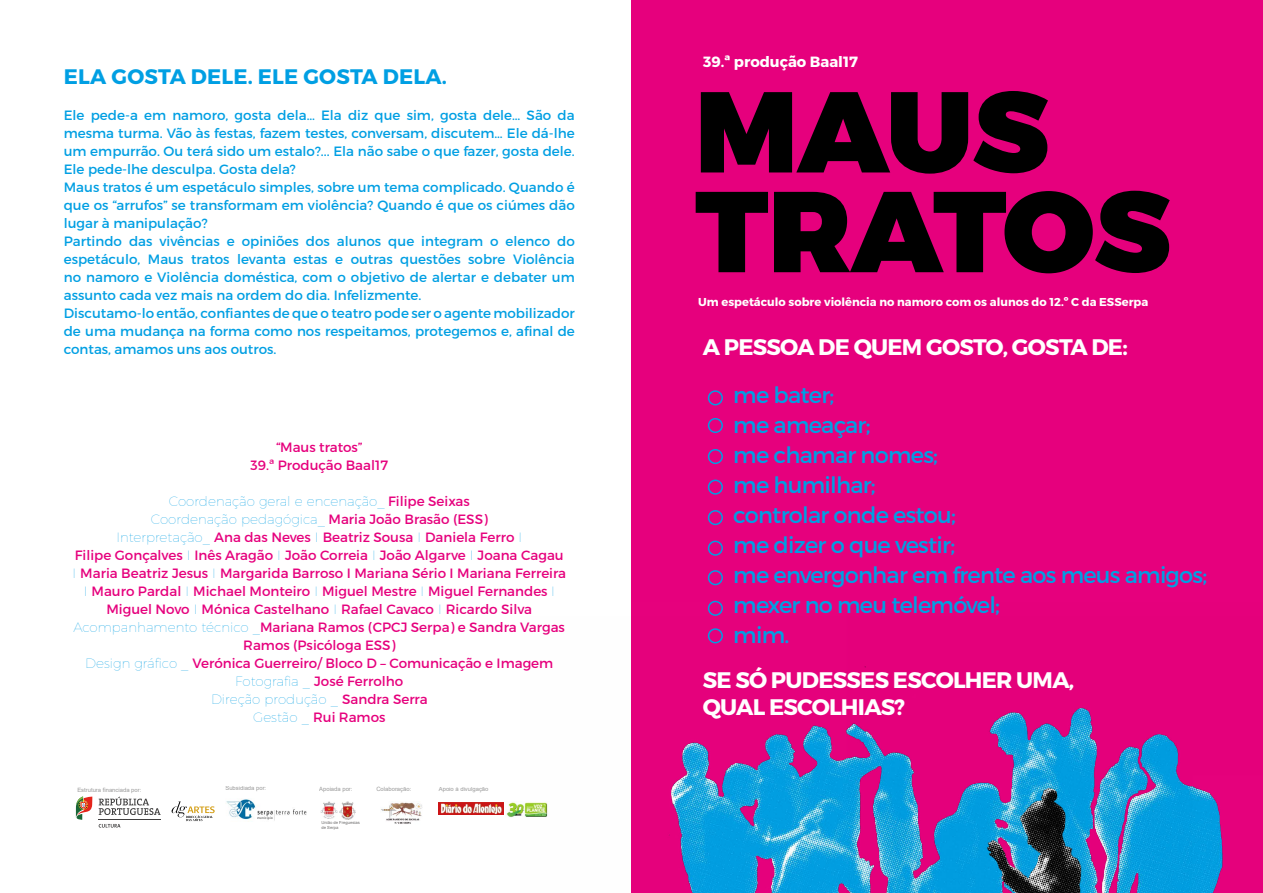
<style>
.page{position:relative;width:1263px;height:893px;background:#fff}
.page>*{position:absolute;margin:0;border:0;box-sizing:border-box;transform-origin:0 0}
.t1{font:900 114.6px/99.8px "Montserrat";letter-spacing:-.005em;color:#000}
.t2{font:22.5px/30px "Montserrat";letter-spacing:-.035em;color:#009fe3}
.t3{font:700 22.5px/27px "Montserrat";letter-spacing:-.035em;color:#fff}
.t4{font:700 21px "Montserrat";letter-spacing:.01em;color:#009fe3}
.t5{font:700 14.85px "Montserrat";color:#fff}
.t6{font:13.5px/18px "Montserrat";color:#009fe3}
.t7{font:13.5px/18px "Montserrat";color:#e6007d;text-align:center}
.t8{font:700 11.4px "Montserrat";color:#fff}
.t9{font:5.85px "Arial";color:#878787}
.t10{font:4.2px/5.1px "Arial";color:#706f6f}
.s1{font-weight:100;color:#009fe3}
</style>
<div class="page">
<div style="left:631px;top:0;width:632px;height:893px;background:#e6007d"></div>
<img style="left:669px;top:603px;width:554px;height:290px">
<img style="left:380px;top:802px;width:42px;height:22px">
<img style="left:226px;top:799px;width:81px;height:22px">
<svg style="left:172px;top:801px;width:43px;height:20px"></svg>
<img style="left:439px;top:802px;width:64px;height:13px">
<img style="left:340px;top:802px;width:16px;height:17px">
<img style="left:321px;top:802px;width:16px;height:17px">
<img style="left:506px;top:801px;width:42px;height:16px">
<hr style="left:98px;top:819px;width:63px;height:1px;background:#403f3f">
<svg style="left:76px;top:796px;width:16px;height:24px"></svg>
<svg style="left:99px;top:824px;width:22px;height:4px"></svg>
<svg style="left:99px;top:796px;width:62px;height:19px"></svg>
<div style="left:708px;top:390px;width:15px;height:15px;border:2px solid #009fe3;border-radius:50%"></div>
<div style="left:708px;top:418px;width:15px;height:15px;border:2px solid #009fe3;border-radius:50%"></div>
<div style="left:708px;top:449px;width:15px;height:15px;border:2px solid #009fe3;border-radius:50%"></div>
<div style="left:708px;top:480px;width:15px;height:15px;border:2px solid #009fe3;border-radius:50%"></div>
<div style="left:708px;top:510px;width:15px;height:15px;border:2px solid #009fe3;border-radius:50%"></div>
<div style="left:708px;top:541px;width:15px;height:15px;border:2px solid #009fe3;border-radius:50%"></div>
<div style="left:708px;top:570px;width:15px;height:15px;border:2px solid #009fe3;border-radius:50%"></div>
<div style="left:708px;top:601px;width:15px;height:15px;border:2px solid #009fe3;border-radius:50%"></div>
<div style="left:708px;top:628px;width:15px;height:15px;border:2px solid #009fe3;border-radius:50%"></div>
<h3 class="t4" style="left:64px;top:64px;width:385px">ELA GOSTA DELE. ELE GOSTA DELA.</h3>
<p class="t6" style="left:64px;top:106px;width:513px">Ele pede-a em namoro, gosta dela… Ela diz que sim, gosta dele… São da mesma turma. Vão às festas, fazem testes, conversam, discutem… Ele dá-lhe um empurrão. Ou terá sido um estalo?... Ela não sabe o que fazer, gosta dele.<br>Ele pede-lhe desculpa. Gosta dela?<br>Maus tratos é um espetáculo simples, sobre um tema complicado. Quando é que os “arrufos” se transformam em violência? Quando é que os ciúmes dão lugar à manipulação?<br>Partindo das vivências e opiniões dos alunos que integram o elenco do espetáculo, Maus tratos levanta estas e outras questões sobre Violência no namoro e Violência doméstica, com o objetivo de alertar e debater um assunto cada vez mais na ordem do dia. Infelizmente.<br>Discutamo-lo então, confiantes de que o teatro pode ser o agente mobilizador de uma mudança na forma como nos respeitamos, protegemos e, afinal de contas, amamos uns aos outros.</p>
<p class="t7" style="left:251px;top:439px;width:139px">“Maus tratos”<br>39.ª Produção Baal17</p>
<p class="t7" style="left:73px;top:493px;width:495px"><span class="s1">Coordenação geral e encenação_</span> Filipe Seixas<br><span class="s1">Coordenação pedagógica_</span> Maria João Brasão (ESS)<br><span class="s1">Interpretação_</span> Ana das Neves <span class="s1">I</span> Beatriz Sousa <span class="s1">I</span> Daniela Ferro <span class="s1">I<br></span>Filipe Gonçalves <span class="s1">I</span> Inês Aragão <span class="s1">I</span> João Correia <span class="s1">I</span> João Algarve <span class="s1">I</span> Joana Cagau <span class="s1">I</span> Maria Beatriz Jesus <span class="s1">I</span> Margarida Barroso I Mariana Sério I Mariana Ferreira <span class="s1">I</span> Mauro Pardal <span class="s1">I</span> Michael Monteiro <span class="s1">I</span> Miguel Mestre <span class="s1">I</span> Miguel Fernandes <span class="s1">I </span>Miguel Novo <span class="s1">I</span> Mónica Castelhano <span class="s1">I</span> Rafael Cavaco <span class="s1">I</span> Ricardo Silva <span class="s1">Acompanhamento técnico _</span>Mariana Ramos (CPCJ Serpa) e Sandra Vargas Ramos (Psicóloga ESS)<br><span class="s1">Design gráfico _</span> Verónica Guerreiro/ Bloco D – Comunicação e Imagem <span class="s1">Fotografia _</span> José Ferrolho<br><span class="s1">Direção produção _</span> Sandra Serra<br><span class="s1">Gestão _</span> Rui Ramos</p>
<p class="t9" style="left:77px;top:785px;width:66px">Estrutura financiada por:</p>
<p class="t9" style="left:225px;top:784px;width:42px">Subsidiada por:</p>
<p class="t9" style="left:319px;top:784px;width:35px">Apoiada por:</p>
<p class="t9" style="left:376px;top:784px;width:36px">Colaboração:</p>
<p class="t9" style="left:439px;top:785px;width:51px">Apoio à divulgação</p>
<p class="t10" style="left:321px;top:820px;width:40px">União de Freguesias de Serpa</p>
<p class="t5" style="left:703px;top:53px;width:156px">39.ª produção Baal17</p>
<h1 class="t1" style="left:695px;top:86px;width:477px">MAUS<br>TRATOS</h1>
<p class="t8" style="left:698px;top:295px;width:452px">Um espetáculo sobre violência no namoro com os alunos do 12.º C da ESSerpa</p>
<h2 class="t3" style="left:703px;top:334px;width:427px">A PESSOA DE QUEM GOSTO, GOSTA DE:</h2>
<h2 class="t2" style="left:733px;top:380px;width:475px">me bater;<br>me ameaçar;<br>me chamar nomes;<br>me humilhar;<br>controlar onde estou;<br>me dizer o que vestir;<br>me envergonhar em frente aos meus amigos; mexer no meu telemóvel;<br>mim.</h2>
<h2 class="t3" style="left:703px;top:667px;width:373px">SE SÓ PUDESSES ESCOLHER UMA,<br>QUAL ESCOLHIAS?</h2>
</div>
